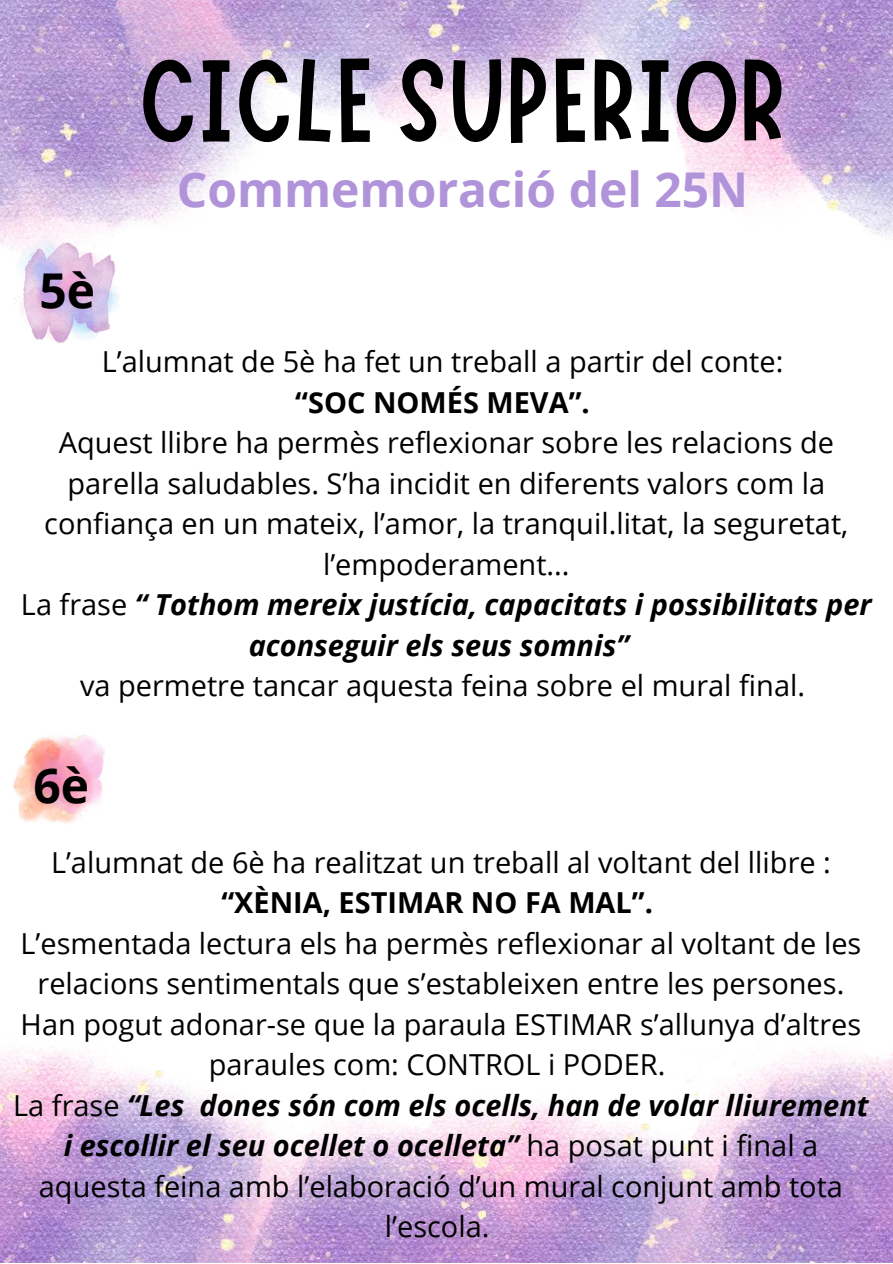
<style>
.page{position:relative;width:893px;height:1264px;background:#fff}
.page>*{position:absolute;margin:0;border:0;box-sizing:border-box;transform-origin:0 0}
.t1{font:119.85px "Marykate";color:#000}
.t2{font:700 48px "Open Sans";color:#b093d9}
.t3{font:700 48px "Open Sans";color:#000}
.t4{font:28.95px/40.5px "Open Sans";color:#000;text-align:center}
.t5{font:700 28.95px "Open Sans";color:#000}
.s1{font-weight:700;font-style:italic}
</style>
<div class="page">
<img style="left:0;top:0;width:256px;height:250px">
<img style="left:31px;top:0;width:559px;height:142px">
<img style="left:590px;top:0;width:302px;height:237px">
<img style="left:0;top:1047px;width:189px;height:215px">
<img style="left:129px;top:1090px;width:461px;height:172px">
<img style="left:590px;top:1023px;width:302px;height:239px">
<img style="left:14px;top:238px;width:107px;height:105px">
<img style="left:14px;top:734px;width:91px;height:90px">
<h1 class="t1" style="left:138px;top:23px;width:649px">CICLE SUPERIOR</h1>
<h2 class="t3" style="left:39px;top:257px;width:57px">5è</h2>
<h2 class="t2" style="left:177px;top:155px;width:573px">Commemoració del 25N</h2>
<p class="t4" style="left:102px;top:341px;width:683px">L’alumnat de 5è ha fet un treball a partir del conte:</p>
<p class="t5" style="left:295px;top:382px;width:296px">“SOC NOMÉS MEVA”.</p>
<p class="t4" style="left:21px;top:422px;width:852px">Aquest llibre ha permès reflexionar sobre les relacions de parella saludables. S’ha incidit en diferents valors com la confiança en un mateix, l’amor, la tranquil.litat, la seguretat, l’empoderament...<br>La frase <span class="s1">“ Tothom mereix justícia, capacitats i possibilitats per aconseguir els seus somnis”</span></p>
<p class="t4" style="left:80px;top:664px;width:726px">va permetre tancar aquesta feina sobre el mural final.</p>
<h2 class="t3" style="left:34px;top:751px;width:57px">6è</h2>
<p class="t4" style="left:51px;top:841px;width:781px">L’alumnat de 6è ha realitzat un treball al voltant del llibre :</p>
<p class="t5" style="left:221px;top:882px;width:433px">“XÈNIA, ESTIMAR NO FA MAL”.</p>
<p class="t4" style="left:13px;top:922px;width:856px">L’esmentada lectura els ha permès reflexionar al voltant de les relacions sentimentals que s’estableixen entre les persones.<br>Han pogut adonar-se que la paraula ESTIMAR s’allunya d’altres paraules com: CONTROL i PODER.<br>La frase <span class="s1">“Les dones són com els ocells, han de volar lliurement i escollir el seu ocellet o ocelleta”</span> ha posat punt i final a aquesta feina amb l’elaboració d’un mural conjunt amb tota l’escola.</p>
</div>
